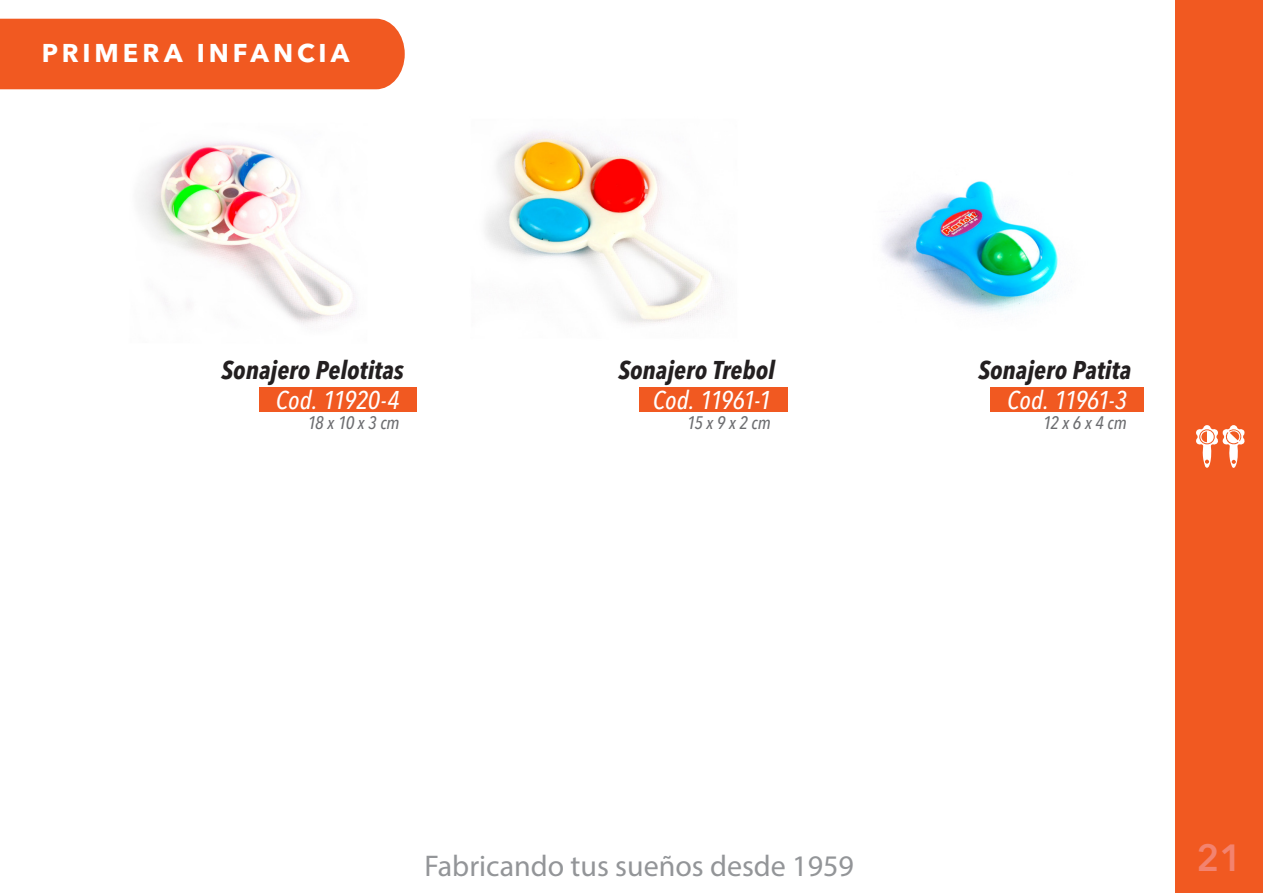
<style>
.page{position:relative;width:1263px;height:893px;background:#fff}
.page>*{position:absolute;margin:0;border:0;box-sizing:border-box;transform-origin:0 0}
.t1{font:600 37.5px "Avenir Next LT Pro";color:#f3836f}
.t2{font:30px "Myriad Pro";color:#939598}
.NombreP{font:italic 700 condensed 25.5px "Avenir Next LT Pro";color:#231f20}
.Codigo{font:italic 500 condensed 25.5px "Avenir Next LT Pro";letter-spacing:-.035em;color:#fff}
.NombreP-2{font:700 25.5px "Avenir Next LT Pro";letter-spacing:.15em;color:#fff}
.Codigo-2{font:italic 500 condensed 25.5px "Avenir Next LT Pro";letter-spacing:-.015em;color:#fff}
.dimen{font:italic 500 condensed 18px "Avenir Next LT Pro";letter-spacing:-.03em;color:#6c6d70}
</style>
<div class="page">
<div style="left:1176px;top:0;width:87px;height:893px;background:#f15921"></div>
<div style="left:259px;top:387px;width:158px;height:24px;background:#f15921"></div>
<img style="left:139px;top:142px;width:218px;height:183px">
<div style="left:639px;top:387px;width:149px;height:24px;background:#f15921"></div>
<div style="left:991px;top:387px;width:153px;height:24px;background:#f15921"></div>
<img style="left:882px;top:181px;width:176px;height:132px">
<img style="left:485px;top:131px;width:236px;height:193px">
<div style="left:0;top:19px;width:405px;height:70px;background:#f15921"></div>
<svg style="left:1196px;top:425px;width:49px;height:43px"></svg>
<p class="NombreP-2" style="left:42px;top:37px;width:309px">PRIMERA INFANCIA</p>
<p class="NombreP" style="left:222px;top:354px;width:184px">Sonajero Pelotitas</p>
<p class="Codigo-2" style="left:276px;top:384px;width:125px">Cod. 11920-4</p>
<p class="dimen" style="left:307px;top:412px;width:94px">18 x 10 x 3 cm</p>
<p class="NombreP" style="left:618px;top:354px;width:158px">Sonajero Trebol</p>
<p class="NombreP" style="left:978px;top:354px;width:154px">Sonajero Patita</p>
<p class="Codigo" style="left:653px;top:384px;width:120px">Cod. 11961-1</p>
<p class="Codigo" style="left:1007px;top:384px;width:121px">Cod. 11961-3</p>
<p class="dimen" style="left:687px;top:412px;width:86px">15 x 9 x 2 cm</p>
<p class="dimen" style="left:1043px;top:412px;width:86px">12 x 6 x 4 cm</p>
<p class="t2" style="left:425px;top:847px;width:431px">Fabricando tus sueños desde 1959</p>
<p class="t1" style="left:1196px;top:835px;width:47px">21</p>
</div>
